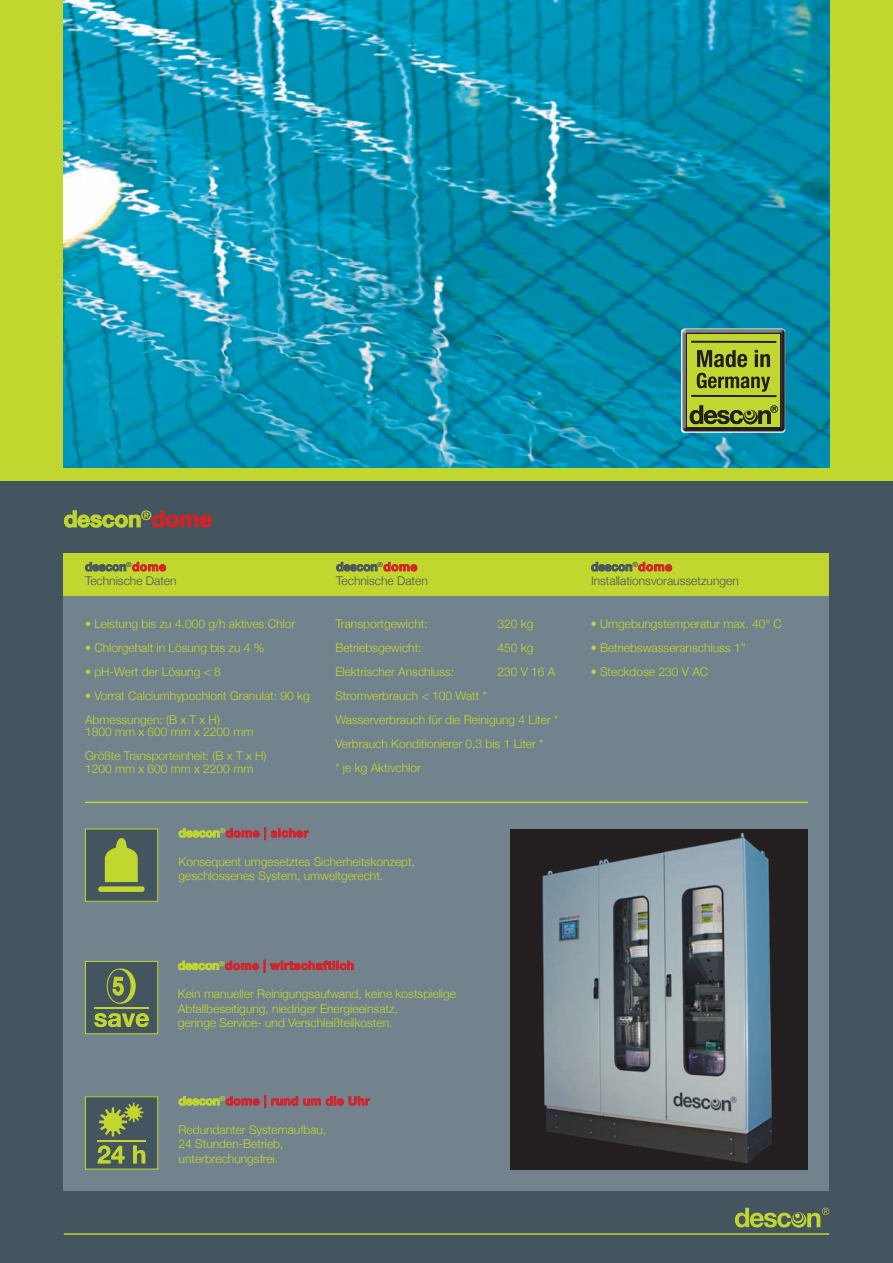
<style>
.page{position:relative;width:893px;height:1263px;background:#45555f}
.page>*{position:absolute;margin:0;border:0;box-sizing:border-box;transform-origin:0 0}
.t1{font:700 22.5px "Helvetica Neue";letter-spacing:-.01em;color:#c1d72f}
.t2{font:300 12px/14.4px "Helvetica Neue";color:#c1d72f}
.t3{font:300 12px/14.4px "Helvetica Neue";color:#45555f}
.t4{font:700 12px "Helvetica Neue";letter-spacing:.04em;color:#d1232a}
.s1{color:#d1232a}
.s2{font-weight:700}
.s3{font-weight:700;color:#d1232a}
.s4{color:#c1d72f}
</style>
<div class="page">
<div style="left:0;top:0;width:893px;height:480px;background:#c1d72f"></div>
<hr style="left:64px;top:1233px;width:765px;height:2px;background:#c1d72f">
<img style="left:64px;top:0;width:765px;height:468px">
<div style="left:64px;top:553px;width:765px;height:638px;background:#73838d"></div>
<div style="left:64px;top:553px;width:765px;height:42px;background:#c1d72f"></div>
<svg style="left:85px;top:562px;width:41px;height:9px"></svg>
<svg style="left:132px;top:562px;width:34px;height:9px"></svg>
<svg style="left:64px;top:510px;width:77px;height:18px"></svg>
<svg style="left:152px;top:510px;width:61px;height:18px"></svg>
<svg style="left:791px;top:1212px;width:15px;height:16px"></svg>
<svg style="left:792px;top:1212px;width:13px;height:13px"></svg>
<div style="left:793px;top:1212px;width:9px;height:9px;background:#45555f;border-radius:50%"></div>
<svg style="left:735px;top:1208px;width:65px;height:19px"></svg>
<svg style="left:807px;top:1208px;width:22px;height:19px"></svg>
<img style="left:510px;top:829px;width:298px;height:340px">
<div style="left:85px;top:829px;width:73px;height:72px;background:#45555f"></div>
<svg style="left:105px;top:838px;width:33px;height:44px"></svg>
<div style="left:98px;top:886px;width:47px;height:6px;background:#c1d72f;border-radius:2px"></div>
<div style="left:85px;top:829px;width:73px;height:73px;border:1px solid #c1d72f"></div>
<img style="left:681px;top:328px;width:104px;height:105px">
<div style="left:687px;top:334px;width:93px;height:93px;background:#c1d72f"></div>
<svg style="left:697px;top:373px;width:73px;height:19px"></svg>
<svg style="left:697px;top:350px;width:50px;height:17px"></svg>
<svg style="left:755px;top:350px;width:15px;height:17px"></svg>
<svg style="left:690px;top:405px;width:88px;height:19px"></svg>
<hr style="left:691px;top:341px;width:85px;height:2px;background:#231f20">
<hr style="left:691px;top:395px;width:85px;height:2px;background:#231f20">
<div style="left:85px;top:961px;width:73px;height:73px;background:#45555f"></div>
<div style="left:107px;top:968px;width:29px;height:35px;background:#c1d72f;border-radius:50%"></div>
<div style="left:107px;top:969px;width:24px;height:34px;background:#45555f;border-radius:50%"></div>
<div style="left:107px;top:969px;width:24px;height:34px;border:1px solid #c1d72f;border-radius:50%"></div>
<svg style="left:113px;top:977px;width:11px;height:18px"></svg>
<svg style="left:95px;top:1013px;width:54px;height:14px"></svg>
<hr style="left:95px;top:1007px;width:54px;height:2px;background:#c1d72f">
<div style="left:85px;top:961px;width:73px;height:73px;border:1px solid #c1d72f"></div>
<svg style="left:179px;top:828px;width:41px;height:10px"></svg>
<svg style="left:226px;top:827px;width:83px;height:13px"></svg>
<svg style="left:178px;top:961px;width:41px;height:9px"></svg>
<svg style="left:225px;top:960px;width:129px;height:12px"></svg>
<div style="left:85px;top:1097px;width:73px;height:72px;background:#45555f"></div>
<svg style="left:99px;top:1103px;width:44px;height:33px"></svg>
<hr style="left:97px;top:1140px;width:49px;height:2px;background:#c1d72f">
<svg style="left:98px;top:1145px;width:47px;height:18px"></svg>
<div style="left:85px;top:1096px;width:73px;height:73px;border:1px solid #c1d72f"></div>
<svg style="left:591px;top:562px;width:41px;height:9px"></svg>
<svg style="left:638px;top:562px;width:34px;height:9px"></svg>
<svg style="left:336px;top:562px;width:41px;height:9px"></svg>
<svg style="left:383px;top:562px;width:34px;height:9px"></svg>
<svg style="left:179px;top:1096px;width:41px;height:9px"></svg>
<svg style="left:226px;top:1095px;width:144px;height:13px"></svg>
<hr style="left:85px;top:801px;width:723px;height:2px;background:#c1d72f">
<h1 class="t1" style="left:64px;top:505px;width:150px">descon<sup>®</sup><span class="s1">dome</span></h1>
<p class="t3" style="left:85px;top:559px;width:93px"><span class="s2">descon</span><sup>®</sup><span class="s3">dome<br></span>Technische Daten</p>
<p class="t2" style="left:85px;top:616px;width:212px">• Leistung bis zu 4.000 g/h aktives Chlor</p>
<p class="t2" style="left:85px;top:640px;width:181px">• Chlorgehalt in Lösung bis zu 4 %</p>
<p class="t2" style="left:85px;top:664px;width:137px">• pH-Wert der Lösung &lt; 8</p>
<p class="t2" style="left:85px;top:684px;width:226px;line-height:24px">• Vorrat Calciumhypochlorit Granulat: 90 kg<br>Abmessungen: (B x T x H)</p>
<p class="t2" style="left:85px;top:720px;width:183px;line-height:24px">1800 mm x 600 mm x 2200 mm<br>Größte Transporteinheit: (B x T x H)</p>
<p class="t2" style="left:85px;top:761px;width:170px">1200 mm x 600 mm x 2200 mm</p>
<p class="t3" style="left:336px;top:559px;width:93px"><span class="s2">descon</span><sup>®</sup><span class="s3">dome<br></span>Technische Daten</p>
<p class="t2" style="left:335px;top:616px;width:94px">Transportgewicht:</p>
<p class="t2" style="left:497px;top:616px;width:38px">320 kg</p>
<p class="t2" style="left:335px;top:640px;width:88px">Betriebsgewicht:</p>
<p class="t2" style="left:497px;top:640px;width:38px">450 kg</p>
<p class="t2" style="left:335px;top:664px;width:120px">Elektrischer Anschluss:</p>
<p class="t2" style="left:497px;top:664px;width:60px">230 V 16 A</p>
<p class="t2" style="left:335px;top:684px;width:224px;line-height:24px">Stromverbrauch &lt; 100 Watt *<br>Wasserverbrauch für die Reinigung 4 Liter *<br>Verbrauch Konditionierer 0,3 bis 1 Liter *<br>* je kg Aktivchlor</p>
<p class="t4" style="left:179px;top:825px;width:131px"><span class="s4">descon</span><sup>®</sup>dome | sicher</p>
<p class="t2" style="left:179px;top:854px;width:238px">Konsequent umgesetztes Sicherheitskonzept, geschlossenes System, umweltgerecht.</p>
<p class="t4" style="left:178px;top:958px;width:178px"><span class="s4">descon</span><sup>®</sup>dome | wirtschaftlich</p>
<p class="t2" style="left:178px;top:987px;width:280px">Kein manueller Reinigungsaufwand, keine kostspielige<br>Abfallbeseitigung, niedriger Energieeinsatz,<br>geringe Service- und Verschleißteilkosten.</p>
<p class="t4" style="left:179px;top:1093px;width:193px"><span class="s4">descon</span><sup>®</sup>dome | rund um die Uhr</p>
<p class="t2" style="left:179px;top:1122px;width:149px">Redundanter Systemaufbau,<br>24 Stunden-Betrieb, unterbrechungsfrei.</p>
<p class="t3" style="left:591px;top:559px;width:149px"><span class="s2">descon</span><sup>®</sup><span class="s3">dome<br></span>Installationsvoraussetzungen</p>
<p class="t2" style="left:591px;top:616px;width:193px">• Umgebungstemperatur max. 40° C</p>
<p class="t2" style="left:591px;top:640px;width:157px">• Betriebswasseranschluss 1’’</p>
<p class="t2" style="left:591px;top:664px;width:119px">• Steckdose 230 V AC</p>
</div>
